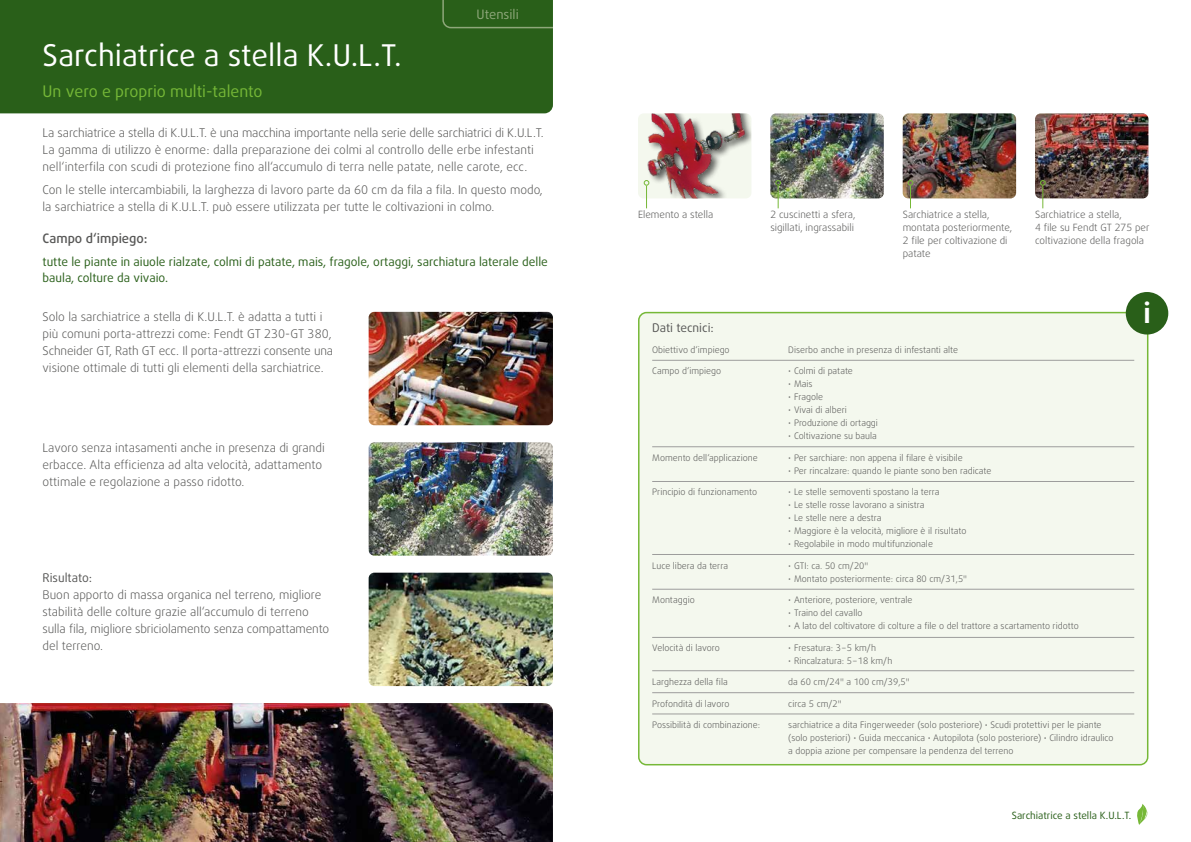
<style>
.page{position:relative;width:1191px;height:842px;background:#fff}
.page>*{position:absolute;margin:0;border:0;box-sizing:border-box;transform-origin:0 0}
.t1{font:30px "Daxline Pro";color:#fff}
.t2{font:700 28px "Daxline Pro";color:#fff}
.t3{font:16px "Daxline Pro";color:#76b837}
.t4{font:500 13px "Daxline Pro";color:#575756}
.t5{font:13px "Daxline Pro";color:#8ea77a}
.t6{font:300 12px/17px "Daxline Pro";color:#575756}
.t7{font:12px/16px "Daxline Pro";color:#295f19}
.t8{font:12px "Daxline OT";color:#575756}
.t9{font:12px "Daxline Pro";color:#575756}
.t10{font:300 10px/13px "Daxline Pro";color:#575756}
.t11{font:10px "Daxline Pro";color:#295f19}
.t12{font:300 9px/13px "Daxline Pro";color:#575756}
</style>
<div class="page">
<div style="left:0;top:0;width:553px;height:113px;background:#295f19"></div>
<img style="left:369px;top:312px;width:184px;height:113px">
<div style="left:639px;top:313px;width:508px;height:452px;background:#f4f8ee;border-radius:8px"></div>
<div style="left:638px;top:312px;width:510px;height:453px;border:2px solid #76b837;border-radius:8px"></div>
<hr style="left:652px;top:360px;width:482px;height:1px;background:#9d9d9c">
<hr style="left:652px;top:446px;width:482px;height:1px;background:#9d9d9c">
<hr style="left:652px;top:481px;width:482px;height:1px;background:#9d9d9c">
<hr style="left:652px;top:554px;width:482px;height:1px;background:#9d9d9c">
<img style="left:369px;top:442px;width:184px;height:114px">
<img style="left:369px;top:573px;width:184px;height:113px">
<hr style="left:652px;top:589px;width:482px;height:1px;background:#9d9d9c">
<hr style="left:652px;top:637px;width:482px;height:1px;background:#9d9d9c">
<hr style="left:652px;top:670px;width:482px;height:1px;background:#9d9d9c">
<hr style="left:652px;top:714px;width:482px;height:1px;background:#9d9d9c">
<img style="left:638px;top:113px;width:113px;height:85px">
<img style="left:770px;top:113px;width:113px;height:85px">
<img style="left:1035px;top:113px;width:113px;height:85px">
<svg style="left:643px;top:180px;width:6px;height:28px"></svg>
<svg style="left:775px;top:180px;width:6px;height:28px"></svg>
<svg style="left:1137px;top:804px;width:11px;height:21px"></svg>
<img style="left:0;top:703px;width:553px;height:139px">
<div style="left:1125px;top:292px;width:43px;height:42px;background:#295f19;border-radius:50%"></div>
<img style="left:902px;top:113px;width:114px;height:85px">
<svg style="left:907px;top:180px;width:6px;height:28px"></svg>
<svg style="left:1040px;top:180px;width:5px;height:28px"></svg>
<hr style="left:652px;top:692px;width:482px;height:1px;background:#9d9d9c">
<svg style="left:442px;top:0;width:111px;height:28px;background:#2e621e"></svg>
<h1 class="t1" style="left:43px;top:35px;width:360px">Sarchiatrice a stella K.U.L.T.</h1>
<h3 class="t3" style="left:43px;top:81px;width:222px">Un vero e proprio multi-talento</h3>
<h3 class="t5" style="left:476px;top:6px;width:44px">Utensili</h3>
<p class="t6" style="left:43px;top:124px;width:503px">La sarchiatrice a stella di K.U.L.T. è una macchina importante nella serie delle sarchiatrici di K.U.L.T.<br>La gamma di utilizzo è enorme: dalla preparazione dei colmi al controllo delle erbe infestanti nell‘interfila con scudi di protezione fino all‘accumulo di terra nelle patate, nelle carote, ecc.</p>
<h3 class="t6" style="left:43px;top:181px;width:502px">Con le stelle intercambiabili, la larghezza di lavoro parte da 60 cm da fila a fila. In questo modo, la sarchiatrice a stella di K.U.L.T. può essere utilizzata per tutte le coltivazioni in colmo.</h3>
<h3 class="t4" style="left:43px;top:229px;width:107px">Campo d‘impiego:</h3>
<h3 class="t7" style="left:43px;top:253px;width:507px">tutte le piante in aiuole rialzate, colmi di patate, mais, fragole, ortaggi, sarchiatura laterale delle baula, colture da vivaio.</h3>
<h3 class="t6" style="left:43px;top:308px;width:292px">Solo la sarchiatrice a stella di K.U.L.T. è adatta a tutti i più comuni porta-attrezzi come: Fendt GT 230-GT 380, Schneider GT, Rath GT ecc. Il porta-attrezzi consente una visione ottimale di tutti gli elementi della sarchiatrice.</h3>
<h3 class="t6" style="left:43px;top:439px;width:284px">Lavoro senza intasamenti anche in presenza di grandi erbacce. Alta efficienza ad alta velocità, adattamento ottimale e regolazione a passo ridotto.</h3>
<h3 class="t9" style="left:43px;top:570px;width:51px">Risultato:</h3>
<h3 class="t6" style="left:43px;top:586px;width:288px">Buon apporto di massa organica nel terreno, migliore stabilità delle colture grazie all‘accumulo di terreno sulla fila, migliore sbriciolamento senza compattamento del terreno.</h3>
<p class="t10" style="left:638px;top:208px;width:77px">Elemento a stella</p>
<p class="t10" style="left:770px;top:208px;width:87px">2 cuscinetti a sfera, sigillati, ingrassabili</p>
<h3 class="t8" style="left:652px;top:320px;width:63px">Dati tecnici:</h3>
<p class="t10" style="left:902px;top:208px;width:111px">Sarchiatrice a stella, montata posteriormente,<br>2 file per coltivazione di patate</p>
<p class="t10" style="left:1035px;top:208px;width:116px">Sarchiatrice a stella,<br>4 file su Fendt GT 275 per coltivazione della fragola</p>
<h2 class="t2" style="left:1143px;top:295px;width:9px">i</h2>
<p class="t12" style="left:652px;top:343px;width:79px">Obiettivo d‘impiego</p>
<p class="t12" style="left:788px;top:343px;width:171px">Diserbo anche in presenza di infestanti alte</p>
<p class="t12" style="left:652px;top:365px;width:70px">Campo d‘impiego</p>
<p class="t12" style="left:788px;top:365px;width:66px">• Colmi di patate</p>
<p class="t12" style="left:788px;top:378px;width:26px">• Mais</p>
<p class="t12" style="left:788px;top:391px;width:36px">• Fragole</p>
<p class="t12" style="left:788px;top:404px;width:60px">• Vivai di alberi</p>
<p class="t12" style="left:788px;top:417px;width:91px">• Produzione di ortaggi</p>
<p class="t12" style="left:788px;top:430px;width:90px">• Coltivazione su baula</p>
<p class="t12" style="left:652px;top:451px;width:107px">Momento dell‘applicazione</p>
<p class="t12" style="left:788px;top:451px;width:176px">• Per sarchiare: non appena il filare è visibile</p>
<p class="t12" style="left:788px;top:464px;width:205px">• Per rincalzare: quando le piante sono ben radicate</p>
<p class="t12" style="left:652px;top:486px;width:106px">Principio di funzionamento</p>
<p class="t12" style="left:788px;top:486px;width:153px">• Le stelle semoventi spostano la terra</p>
<p class="t12" style="left:788px;top:499px;width:138px">• Le stelle rosse lavorano a sinistra</p>
<p class="t12" style="left:788px;top:512px;width:95px">• Le stelle nere a destra</p>
<p class="t12" style="left:788px;top:525px;width:180px">• Maggiore è la velocità, migliore è il risultato</p>
<p class="t12" style="left:788px;top:538px;width:146px">• Regolabile in modo multifunzionale</p>
<p class="t12" style="left:652px;top:559px;width:77px">Luce libera da terra</p>
<p class="t12" style="left:788px;top:559px;width:82px">• GTI: ca. 50 cm/20"</p>
<p class="t12" style="left:788px;top:572px;width:180px">• Montato posteriormente: circa 80 cm/31,5"</p>
<p class="t12" style="left:652px;top:594px;width:44px">Montaggio</p>
<p class="t12" style="left:788px;top:594px;width:126px">• Anteriore, posteriore, ventrale</p>
<p class="t12" style="left:788px;top:607px;width:76px">• Traino del cavallo</p>
<p class="t12" style="left:788px;top:620px;width:292px">• A lato del coltivatore di colture a file o del trattore a scartamento ridotto</p>
<p class="t12" style="left:652px;top:641px;width:69px">Velocità di lavoro</p>
<p class="t12" style="left:788px;top:641px;width:89px">• Fresatura: 3–5 km/h</p>
<p class="t12" style="left:788px;top:654px;width:106px">• Rincalzatura: 5–18 km/h</p>
<p class="t12" style="left:652px;top:676px;width:77px">Larghezza della fila</p>
<p class="t12" style="left:788px;top:676px;width:123px">da 60 cm/24" a 100 cm/39,5"</p>
<p class="t12" style="left:652px;top:697px;width:79px">Profondità di lavoro</p>
<p class="t12" style="left:788px;top:697px;width:55px">circa 5 cm/2"</p>
<p class="t12" style="left:652px;top:719px;width:109px">Possibilità di combinazione:</p>
<p class="t12" style="left:788px;top:719px;width:327px">sarchiatrice a dita Fingerweeder (solo posteriore) • Scudi protettivi per le piante (solo posteriori) • Guida meccanica • Autopilota (solo posteriore) • Cilindro idraulico a doppia azione per compensare la pendenza del terreno</p>
<p class="t11" style="left:1011px;top:808px;width:121px">Sarchiatrice a stella K.U.L.T.</p>
</div>
